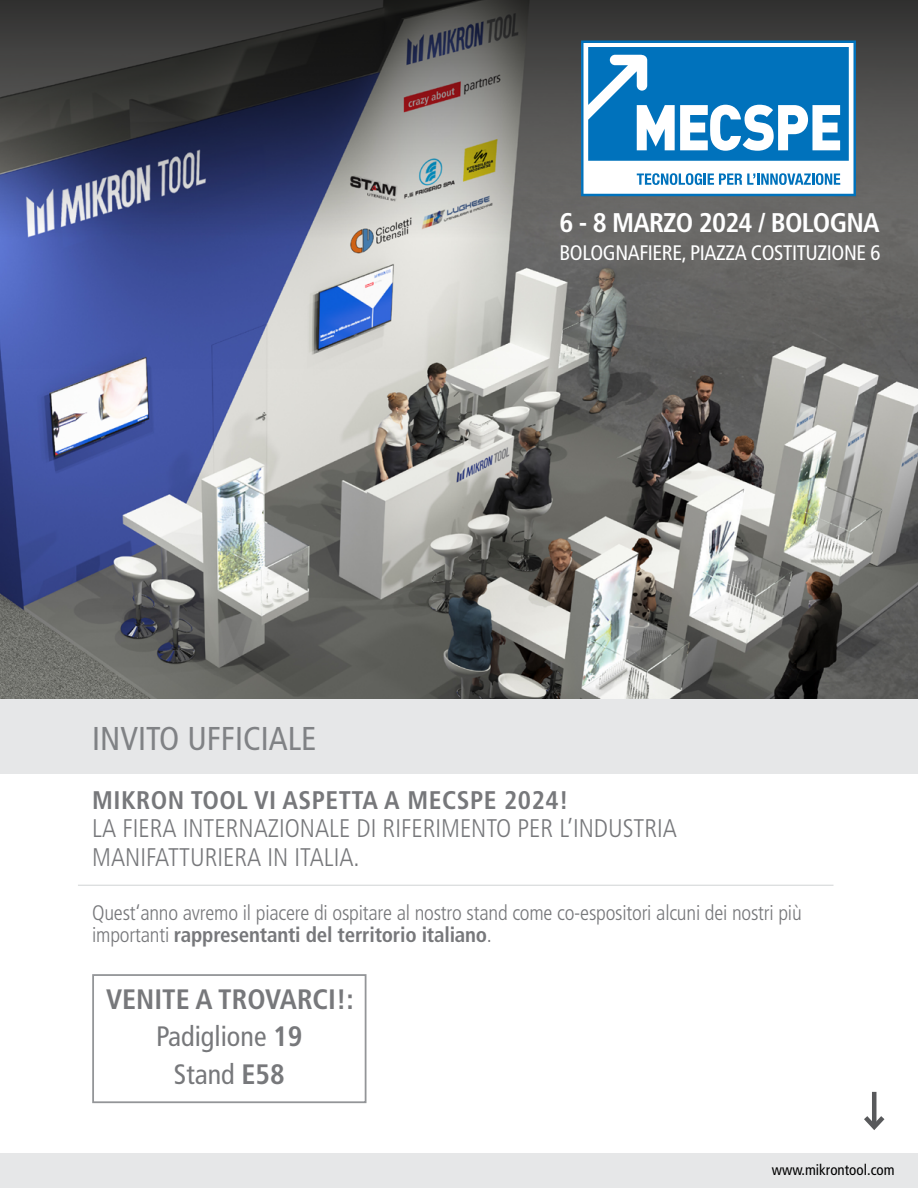
<style>
.page{position:relative;width:918px;height:1188px;background:#fff}
.page>*{position:absolute;margin:0;border:0;box-sizing:border-box;transform-origin:0 0}
.t1{font:condensed 33px "Frutiger LT Std";color:#808285}
.t2{font:700 condensed 28.05px/37.5px "Frutiger LT Std";color:#77787b;text-align:center}
.t3{font:700 condensed 27px "Frutiger LT Std";letter-spacing:-.03em;color:#fff}
.t4{font:300 condensed 25.5px/28.5px "Frutiger LT Std";color:#77787b}
.t5{font:700 condensed 25.5px "Frutiger LT Std";letter-spacing:.02em;color:#77787b}
.t6{font:300 condensed 21px/22.5px "Frutiger LT Std";letter-spacing:-.01em;color:#77787b}
.t7{font:condensed 21px "Frutiger LT Std";letter-spacing:-.02em;color:#fff}
.t8{font:condensed 15px "Frutiger LT Std";color:#000}
.s1{font-weight:700}
.s2{font-weight:400}
</style>
<div class="page">
<div style="left:0;top:1154px;width:918px;height:34px;background:#e6e7e8"></div>
<img style="left:0;top:368px;width:918px;height:332px">
<div style="left:0;top:700px;width:918px;height:74px;background:#e6e7e8"></div>
<svg style="left:92px;top:974px;width:275px;height:130px"></svg>
<svg style="left:0;top:0;width:918px;height:368px;background:#626675"></svg>
<hr style="left:872px;top:1092px;width:4px;height:35px;background:#58595b">
<svg style="left:864px;top:1111px;width:21px;height:19px"></svg>
<svg style="left:581px;top:40px;width:275px;height:156px"></svg>
<hr style="left:78px;top:885px;width:756px;height:1px;background:#d1d3d4">
<h1 class="t1" style="left:92px;top:719px;width:226px">INVITO UFFICIALE</h1>
<p class="t3" style="left:559px;top:206px;width:322px">6 - 8 MARZO 2024 / BOLOGNA</p>
<p class="t7" style="left:559px;top:240px;width:323px">BOLOGNAFIERE, PIAZZA COSTITUZIONE 6</p>
<p class="t5" style="left:92px;top:785px;width:478px">MIKRON TOOL VI ASPETTA A MECSPE 2024!</p>
<p class="t4" style="left:92px;top:814px;width:586px">LA FIERA INTERNAZIONALE DI RIFERIMENTO PER L’INDUSTRIA<br>MANIFATTURIERA IN ITALIA.</p>
<p class="t6" style="left:92px;top:901px;width:711px">Quest‘anno avremo il piacere di ospitare al nostro stand come co-espositori alcuni dei nostri più importanti <span class="s1">rappresentanti del territorio italiano</span>.</p>
<h2 class="t2" style="left:106px;top:980px;width:249px">VENITE A TROVARCI!:<br><span class="s2">Padiglione</span> 19<br><span class="s2">Stand</span> E58</h2>
<p class="t8" style="left:772px;top:1161px;width:124px">www.mikrontool.com</p>
</div>
